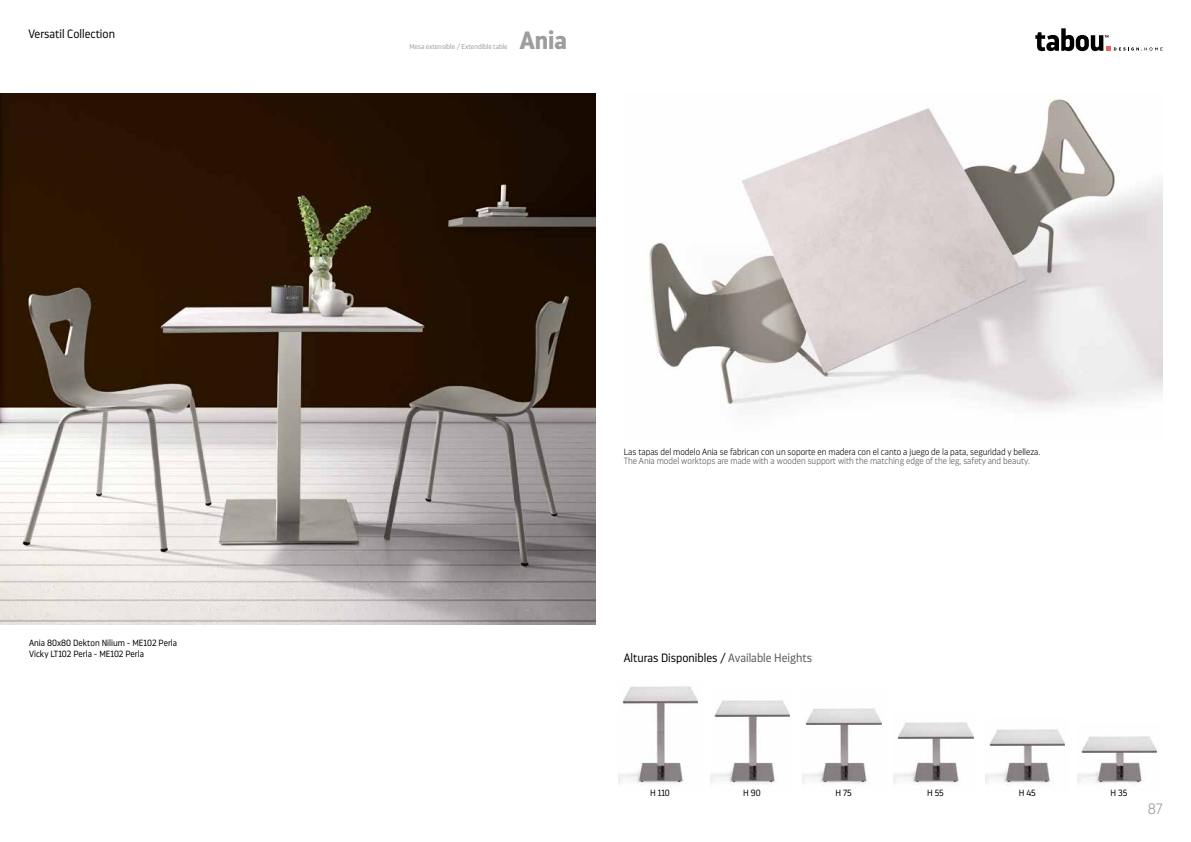
<style>
.page{position:relative;width:1191px;height:842px;background:#fff}
.page>*{position:absolute;margin:0;border:0;box-sizing:border-box;transform-origin:0 0}
.t1{font:700 25px "Darwin Pro";color:#9d9d9c}
.t2{font:200 15px "Darwin Pro";color:#9d9d9c}
.t3{font:300 12px "Darwin Pro";color:#000}
.t4{font:200 9px "Darwin Pro";color:#000}
.t5{font:200 9px "Darwin Pro";color:#575756}
.t6{font:300 9px/11px "Darwin Pro";color:#000}
.t7{font:300 7px "Darwin Pro";color:#9d9d9c}
.s1{color:#575756}
</style>
<div class="page">
<img style="left:0;top:94px;width:595px;height:530px">
<img style="left:649px;top:99px;width:513px;height:310px">
<img style="left:618px;top:730px;width:66px;height:55px">
<img style="left:622px;top:686px;width:76px;height:44px">
<img style="left:893px;top:739px;width:66px;height:46px">
<img style="left:897px;top:722px;width:77px;height:17px">
<img style="left:710px;top:700px;width:80px;height:85px">
<img style="left:985px;top:746px;width:66px;height:39px">
<img style="left:989px;top:729px;width:76px;height:17px">
<img style="left:802px;top:724px;width:80px;height:61px">
<img style="left:805px;top:708px;width:77px;height:16px">
<img style="left:1077px;top:753px;width:65px;height:32px">
<img style="left:1081px;top:736px;width:76px;height:17px">
<svg style="left:1035px;top:28px;width:127px;height:23px"></svg>
<h3 class="t3" style="left:28px;top:26px;width:88px">Versatil Collection</h3>
<p class="t6" style="left:29px;top:638px;width:150px">Ania 80x80 Dekton Nilium - ME102 Perla<br>Vicky LT102 Perla - ME102 Perla</p>
<p class="t7" style="left:409px;top:42px;width:100px">Mesa extensible / Extendible table</p>
<h1 class="t1" style="left:519px;top:23px;width:49px">Ania</h1>
<p class="t4" style="left:624px;top:446px;width:418px">Las tapas del modelo Ania se fabrican con un soporte en madera con el canto a juego de la pata, seguridad y belleza.</p>
<p class="t5" style="left:624px;top:455px;width:407px">The Ania model worktops are made with a wooden support with the matching edge of the leg, safety and beauty.</p>
<h3 class="t3" style="left:624px;top:650px;width:190px">Alturas Disponibles / <span class="s1">Available Heights</span></h3>
<p class="t6" style="left:650px;top:787px;width:21px">H 110</p>
<p class="t6" style="left:743px;top:787px;width:19px">H 90</p>
<p class="t6" style="left:835px;top:787px;width:18px">H 75</p>
<p class="t6" style="left:927px;top:787px;width:18px">H 55</p>
<p class="t6" style="left:1018px;top:787px;width:19px">H 45</p>
<p class="t6" style="left:1110px;top:787px;width:18px">H 35</p>
<h2 class="t2" style="left:1147px;top:799px;width:16px">87</h2>
</div>
